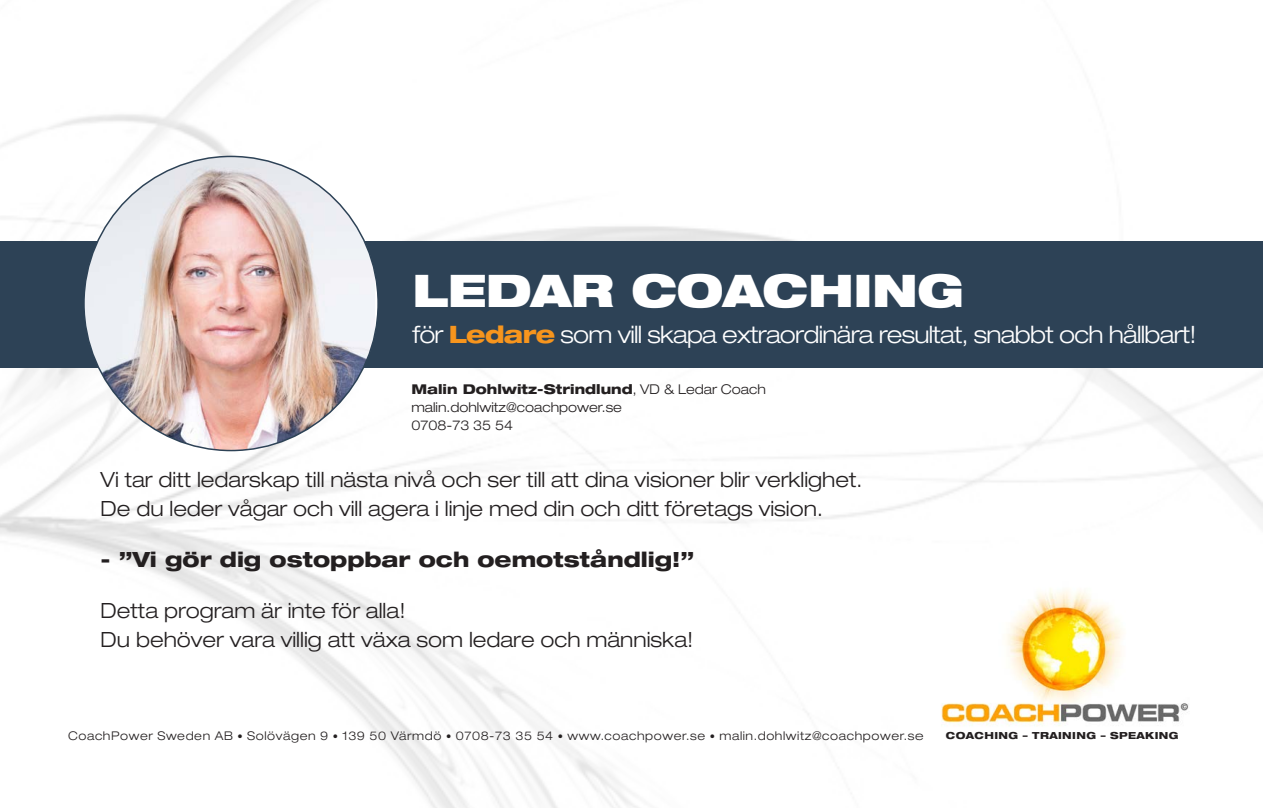
<style>
.page{position:relative;width:1263px;height:808px;background:#fff}
.page>*{position:absolute;margin:0;border:0;box-sizing:border-box;transform-origin:0 0}
.t1{font:900 expanded 45px "Helvetica Neue LT Std";letter-spacing:-.01em;color:#fff}
.t2{font:300 expanded 24px "Helvetica Neue LT Std";letter-spacing:-.03em;color:#fff}
.t3{font:300 expanded 21px "Helvetica Neue LT Std";color:#231f20}
.t4{font:800 expanded 21px "Helvetica Neue LT Std";color:#231f20}
.t5{font:300 expanded 13.5px "Helvetica Neue LT Std";color:#231f20}
.t6{font:800 expanded 13.5px "Helvetica Neue LT Std";color:#231f20}
.t7{font:300 expanded 12px "Helvetica Neue LT Std";letter-spacing:.05em;color:#231f20}
.t8{font:800 expanded 9.75px "Helvetica Neue LT Std";letter-spacing:.04em;color:#231f20}
.s1{font-weight:800;color:#f7951d}
.s2{font-weight:300}
.s3{font-size:10.5px}
</style>
<div class="page">
<img style="left:0;top:0;width:1263px;height:808px">
<img style="left:920px;top:555px;width:289px;height:193px">
<div style="left:0;top:242px;width:1263px;height:126px;background:#2d4256"></div>
<img style="left:84px;top:156px;width:291px;height:294px">
<p class="t1" style="left:412px;top:262px;width:553px">LEDAR COACHING</p>
<p class="t2" style="left:412px;top:320px;width:786px">för <span class="s1">Ledare</span> som vill skapa extraordinära resultat, snabbt och hållbart!</p>
<p class="t6" style="left:411px;top:380px;width:356px">Malin Dohlwitz-Strindlund<span class="s2">, VD &amp; Ledar Coach</span></p>
<p class="t5" style="left:411px;top:399px;width:212px">malin.dohlwitz@coachpower.se</p>
<p class="t5" style="left:411px;top:417px;width:103px">0708-73 35 54</p>
<p class="t3" style="left:101px;top:467px;width:763px">Vi tar ditt ledarskap till nästa nivå och ser till att dina visioner blir verklighet.</p>
<p class="t3" style="left:101px;top:496px;width:724px">De du leder vågar och vill agera i linje med din och ditt företags vision.</p>
<p class="t4" style="left:101px;top:546px;width:595px">- ”Vi gör dig ostoppbar och oemotståndlig!”</p>
<p class="t3" style="left:101px;top:598px;width:306px">Detta program är inte för alla!</p>
<p class="t3" style="left:101px;top:627px;width:594px">Du behöver vara villig att växa som ledare och människa!</p>
<p class="t7" style="left:68px;top:728px;width:856px">CoachPower Sweden AB <span class="s3">•</span> Solövägen 9 <span class="s3">•</span> 139 50 Värmdö <span class="s3">•</span> 0708-73 35 54 <span class="s3">•</span> www.coachpower.se <span class="s3">•</span> malin.dohlwitz@coachpower.se</p>
<p class="t8" style="left:946px;top:729px;width:234px">COACHING – TRAINING – SPEAKING</p>
</div>
